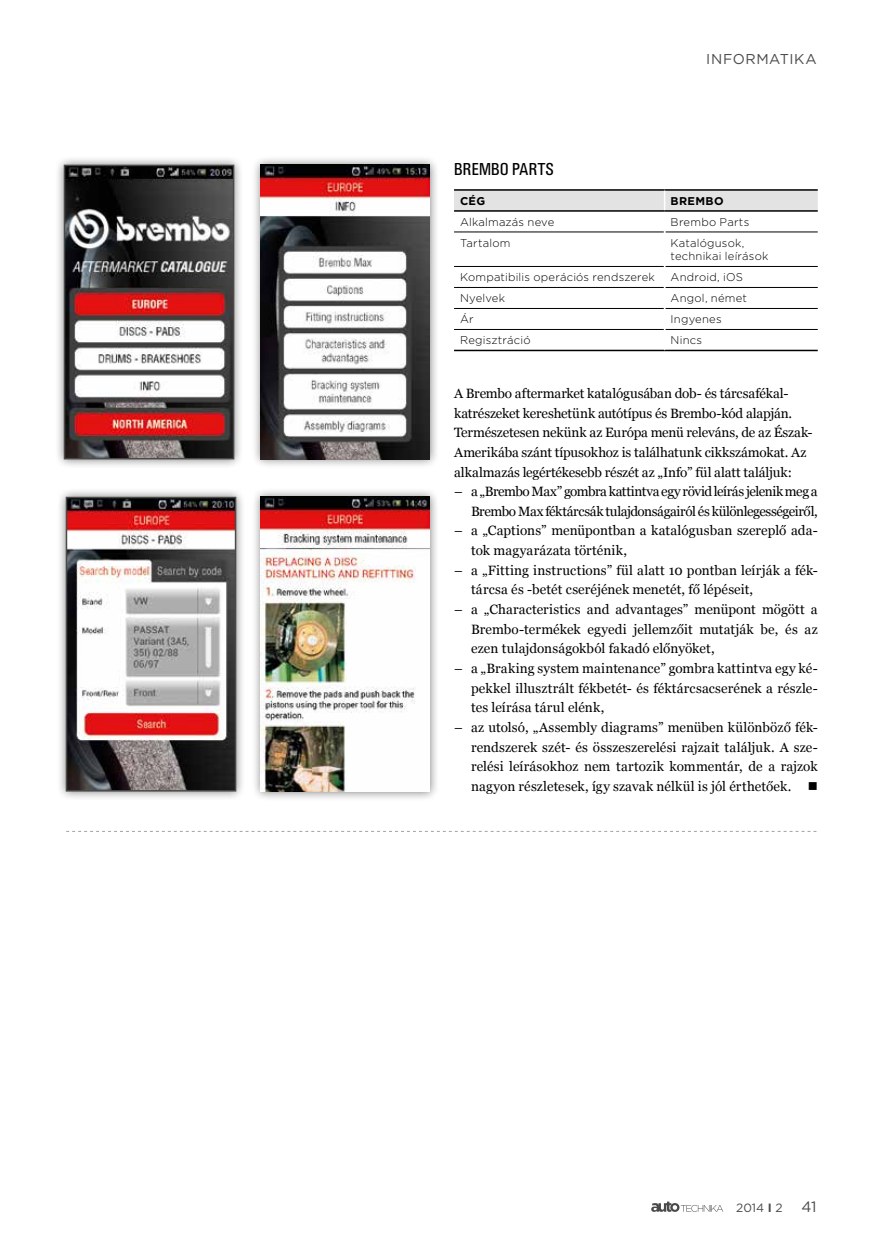
<style>
.page{position:relative;width:872px;height:1246px;background:#fff}
.page>*{position:absolute;margin:0;border:0;box-sizing:border-box;transform-origin:0 0}
.t1{font:18px "U001 Con";letter-spacing:.015em;color:#000}
.t2{font:15px "Gotham";color:#4a4a49}
.t3{font:14.25px "Gotham";letter-spacing:.045em;color:#4a4a49}
.t4{font:13.5px/19.6px "Georgia";letter-spacing:-.005em;color:#000}
.t5{font:13.5px/19.6px "Georgia";letter-spacing:-.03em;color:#000;text-align:right}
.t6{font:12px "Gotham";color:#4a4a49}
.t7{font:300 11.25px/13.5px "Gotham";letter-spacing:.015em;color:#000}
.t8{font:700 11.25px "Gotham";letter-spacing:.03em;color:#000}
.s1{font-weight:700}
</style>
<div class="page">
<svg style="left:651px;top:1201px;width:72px;height:11px"></svg>
<svg style="left:454px;top:349px;width:363px;height:1px"></svg>
<hr style="left:454px;top:189px;width:210px;height:2px;background:#000">
<hr style="left:664px;top:189px;width:153px;height:2px;background:#000">
<hr style="left:454px;top:350px;width:210px;height:1px;background:#000">
<hr style="left:664px;top:350px;width:153px;height:1px;background:#000">
<hr style="left:454px;top:232px;width:210px;height:1px;background:#000">
<hr style="left:665px;top:232px;width:152px;height:1px;background:#000">
<hr style="left:454px;top:266px;width:210px;height:1px;background:#000">
<hr style="left:665px;top:266px;width:152px;height:1px;background:#000">
<hr style="left:454px;top:287px;width:210px;height:1px;background:#000">
<hr style="left:665px;top:287px;width:152px;height:1px;background:#000">
<hr style="left:454px;top:308px;width:210px;height:1px;background:#000">
<hr style="left:665px;top:308px;width:152px;height:1px;background:#000">
<hr style="left:454px;top:329px;width:210px;height:1px;background:#000">
<hr style="left:665px;top:329px;width:152px;height:1px;background:#000">
<svg style="left:454px;top:190px;width:363px;height:42px"></svg>
<hr style="left:454px;top:210px;width:210px;height:2px;background:#000">
<hr style="left:664px;top:210px;width:153px;height:2px;background:#000">
<div style="left:251px;top:155px;width:188px;height:314px;background:#000;opacity:.5"></div>
<img style="left:260px;top:165px;width:169px;height:294px">
<div style="left:251px;top:487px;width:188px;height:314px;background:#000;opacity:.5"></div>
<img style="left:260px;top:497px;width:169px;height:294px">
<div style="left:54px;top:155px;width:190px;height:314px;background:#000;opacity:.5"></div>
<img style="left:67px;top:168px;width:164px;height:288px">
<div style="left:64px;top:165px;width:170px;height:294px;border:2px solid #4a4a49"></div>
<div style="left:56px;top:487px;width:190px;height:314px;background:#000;opacity:.5"></div>
<img style="left:69px;top:500px;width:164px;height:288px">
<div style="left:66px;top:497px;width:170px;height:294px;border:2px solid #4a4a49"></div>
<svg style="left:66px;top:831px;width:750px;height:1px"></svg>
<p class="t3" style="left:706px;top:50px;width:112px">INFORMATIKA</p>
<p class="t1" style="left:454px;top:159px;width:101px">BREMBO PARTS</p>
<p class="t8" style="left:460px;top:193px;width:27px">CÉG</p>
<p class="t8" style="left:670px;top:193px;width:54px">BREMBO</p>
<p class="t7" style="left:460px;top:215px;width:96px">Alkalmazás neve</p>
<p class="t7" style="left:670px;top:215px;width:80px">Brembo Parts</p>
<p class="t7" style="left:460px;top:236px;width:52px">Tartalom</p>
<p class="t7" style="left:670px;top:236px;width:99px">Katalógusok, technikai leírások</p>
<p class="t7" style="left:460px;top:270px;width:196px">Kompatibilis operációs rendszerek</p>
<p class="t7" style="left:670px;top:270px;width:74px">Android, iOS</p>
<p class="t7" style="left:460px;top:291px;width:46px">Nyelvek</p>
<p class="t7" style="left:670px;top:291px;width:78px">Angol, német</p>
<p class="t7" style="left:460px;top:312px;width:15px">Ár</p>
<p class="t7" style="left:670px;top:312px;width:52px">Ingyenes</p>
<p class="t7" style="left:460px;top:333px;width:72px">Regisztráció</p>
<p class="t7" style="left:670px;top:333px;width:33px">Nincs</p>
<p class="t4" style="left:454px;top:383px;width:360px">A Brembo aftermarket katalógusában dob- és tárcsafékal&shy;katrészeket kereshetünk autótípus és Brembo-kód alapján.<br>Természetesen nekünk az Európa menü releváns, de az Észak-Amerikába szánt típusokhoz is találhatunk cikkszámokat. Az alkalmazás legértékesebb részét az „Info” fül alatt találjuk:</p>
<p class="t5" style="left:454px;top:481px;width:365px">– a „Brembo Max” gombra kattintva egy rövid leírás jelenik meg a<br>Brembo Max féktárcsák tulajdonságairól és különlegességeiről,</p>
<p class="t4" style="left:471px;top:520px;width:348px;text-indent:-17px">– a „Captions” menüpontban a katalógusban szereplő ada&shy;tok magyarázata történik,</p>
<p class="t4" style="left:471px;top:560px;width:348px;text-indent:-17px">– a „Fitting instructions” fül alatt 10 pontban leírják a fék&shy;tárcsa és -betét cseréjének menetét, fő lépéseit,</p>
<p class="t4" style="left:471px;top:599px;width:348px;text-align:justify;text-indent:-17px">– a „Characteristics and advantages” menüpont mögött a Brembo-termékek egyedi jellemzőit mutatják be, és az ezen tulajdonságokból fakadó előnyöket,</p>
<p class="t4" style="left:471px;top:658px;width:348px;text-align:justify;text-indent:-17px">– a „Braking system maintenance” gombra kattintva egy ké&shy;pekkel illusztrált fékbetét- és féktárcsacserének a részle&shy;tes leírása tárul elénk,</p>
<p class="t4" style="left:471px;top:717px;width:348px;text-align:justify;text-indent:-17px">– az utolsó, „Assembly diagrams” menüben különböző fék&shy;rendszerek szét- és összeszerelési rajzait találjuk. A sze&shy;relési leírásokhoz nem tartozik kommentár, de a rajzok nagyon részletesek, így szavak nélkül is jól érthetőek. ■</p>
<p class="t6" style="left:736px;top:1200px;width:48px">2014 <span class="s1">I</span> 2</p>
<p class="t2" style="left:801px;top:1197px;width:17px">41</p>
</div>
